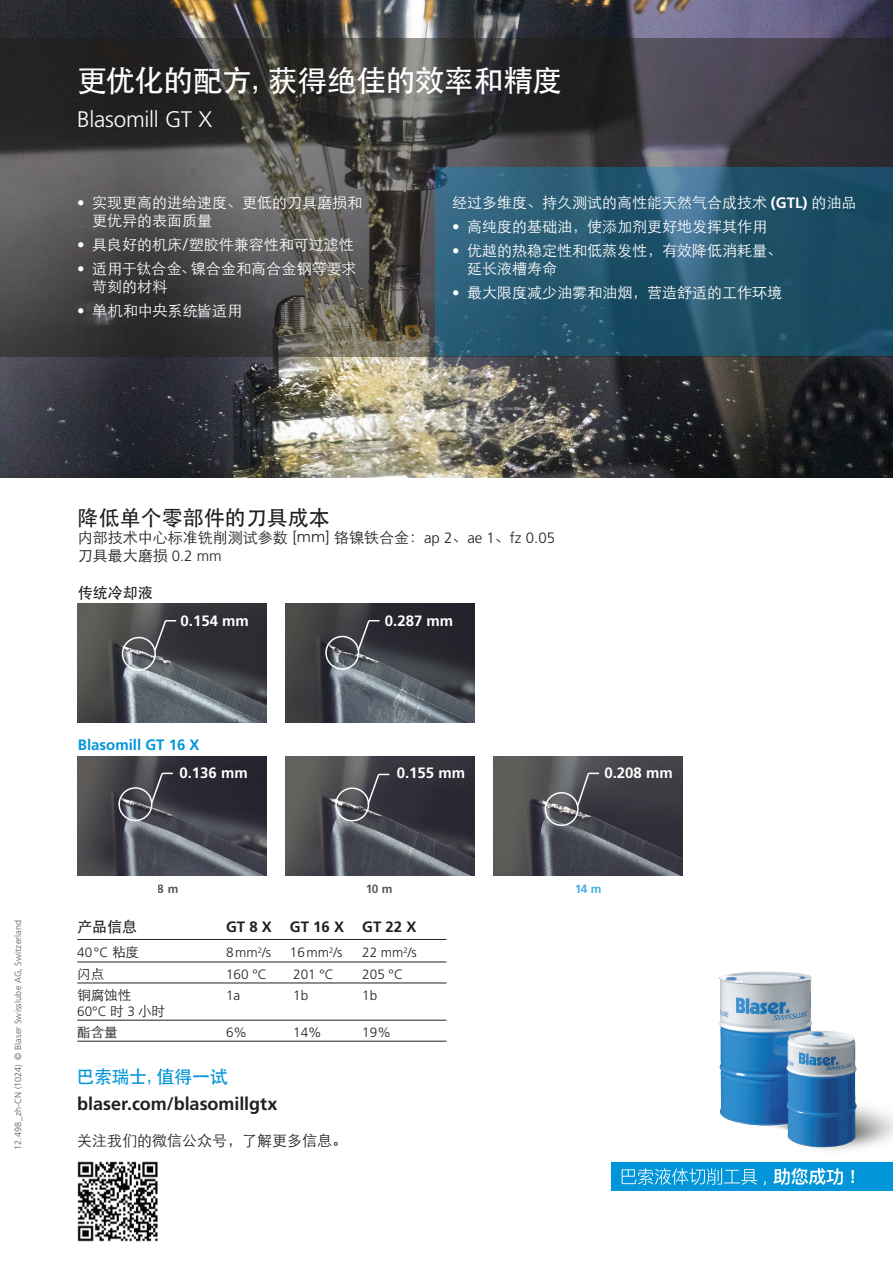
<style>
.page{position:relative;width:893px;height:1263px;background:#fff}
.page>*{position:absolute;margin:0;border:0;box-sizing:border-box;transform-origin:0 0}
.t1{font:500 30px "ST Heiti SC";letter-spacing:-.025em;color:#fff}
.t2{font:300 22.5px "Frutiger LT Std";letter-spacing:-.015em;color:#fff}
.t3{font:500 21px "ST Heiti SC";color:#231f20}
.t4{font:700 18px "Frutiger LT Std";color:#231f20}
.t5{font:500 18px "ST Heiti SC";letter-spacing:-.025em;color:#0095d9}
.t6{font:300 15px/18px "ST Heiti SC";color:#fff}
.t7{font:300 15px/18px "ST Heiti SC";color:#231f20}
.t8{font:700 15px "Frutiger LT Std";color:#fff}
.t9{font:700 15px "Frutiger LT Std";color:#231f20}
.t10{font:700 15px "Frutiger LT Std";color:#0095d9}
.t11{font:500 15px "ST Heiti SC";color:#231f20}
.t12{font:300 13.5px "Frutiger LT Std";color:#231f20}
.t13{font:300 13.5px "ST Heiti SC";color:#231f20}
.t14{font:700 12px "Frutiger LT Std";color:#231f20}
.t15{font:700 12px "Frutiger LT Std";color:#0095d9}
.t16{font:300 9px "Frutiger LT Std";letter-spacing:.015em;color:#57585a}
.s1{font-family:"Frutiger LT Std";font-weight:400}
.s2{font-family:"Frutiger LT Std";font-weight:700}
.s3{font-family:"Frutiger LT Std"}
.s4{font-family:"ST Heiti SC"}
</style>
<div class="page">
<img style="left:0;top:0;width:893px;height:477px">
<img style="left:716px;top:971px;width:177px;height:220px">
<svg style="left:0;top:38px;width:893px;height:318px;background:#444243"></svg>
<svg style="left:435px;top:167px;width:458px;height:188px;background:#255770"></svg>
<div style="left:612px;top:1162px;width:281px;height:28px;background:#0095d9"></div>
<svg style="left:622px;top:1168px;width:135px;height:17px"></svg>
<svg style="left:773px;top:1168px;width:70px;height:17px"></svg>
<svg style="left:851px;top:1170px;width:3px;height:13px"></svg>
<hr style="left:77px;top:962px;width:369px;height:1px;background:#231f20">
<hr style="left:77px;top:983px;width:369px;height:1px;background:#231f20">
<hr style="left:77px;top:1020px;width:369px;height:1px;background:#231f20">
<hr style="left:77px;top:1041px;width:369px;height:1px;background:#231f20">
<hr style="left:77px;top:939px;width:369px;height:1px;background:#231f20">
<img style="left:77px;top:604px;width:189px;height:119px">
<img style="left:285px;top:604px;width:189px;height:119px">
<img style="left:77px;top:757px;width:189px;height:118px">
<img style="left:285px;top:757px;width:189px;height:118px">
<img style="left:494px;top:757px;width:189px;height:118px">
<div style="left:122px;top:637px;width:34px;height:34px;border:2px solid #fff;border-radius:50%"></div>
<div style="left:325px;top:636px;width:34px;height:34px;border:2px solid #fff;border-radius:50%"></div>
<div style="left:118px;top:787px;width:34px;height:34px;border:2px solid #fff;border-radius:50%"></div>
<div style="left:335px;top:787px;width:34px;height:34px;border:2px solid #fff;border-radius:50%"></div>
<div style="left:545px;top:792px;width:34px;height:34px;border:2px solid #fff;border-radius:50%"></div>
<svg style="left:153px;top:619px;width:25px;height:33px"></svg>
<svg style="left:356px;top:619px;width:25px;height:33px"></svg>
<svg style="left:150px;top:772px;width:24px;height:33px"></svg>
<svg style="left:366px;top:773px;width:25px;height:33px"></svg>
<svg style="left:576px;top:772px;width:25px;height:35px"></svg>
<img style="left:77px;top:1161px;width:81px;height:81px">
<h1 class="t1" style="left:77px;top:64px;width:486px">更优化的配方，获得绝佳的效率和精度</h1>
<h2 class="t2" style="left:77px;top:106px;width:136px">Blasomill GT X</h2>
<p class="t6" style="left:92px;top:192px;width:271px;text-indent:-15px"><span class="s1">•</span> 实现更高的进给速度、更低的刀具磨损和更优异的表面质量</p>
<p class="t6" style="left:77px;top:234px;width:278px"><span class="s1">•</span> 具良好的机床/塑胶件兼容性和可过滤性</p>
<p class="t6" style="left:92px;top:258px;width:266px;text-indent:-15px"><span class="s1">•</span> 适用于钛合金、镍合金和高合金钢等要求苛刻的材料</p>
<p class="t6" style="left:77px;top:300px;width:166px"><span class="s1">•</span> 单机和中央系统皆适用</p>
<p class="t6" style="left:452px;top:192px;width:406px">经过多维度、持久测试的高性能天然气合成技术 <span class="s2">(GTL)</span> 的油品</p>
<p class="t6" style="left:452px;top:216px;width:316px"><span class="s3">•</span> 高纯度的基础油，使添加剂更好地发挥其作用</p>
<p class="t6" style="left:467px;top:240px;width:316px;text-indent:-15px"><span class="s1">•</span> 优越的热稳定性和低蒸发性，有效降低消耗量、延长液槽寿命</p>
<p class="t6" style="left:452px;top:282px;width:331px"><span class="s1">•</span> 最大限度减少油雾和油烟，营造舒适的工作环境</p>
<p class="t16" style="left:13px;top:1149px;width:231px;rotate:-90deg">12.498_zh-CN (1024) © Blaser Swisslube AG, Switzerland</p>
<h3 class="t3" style="left:78px;top:506px;width:253px">降低单个零部件的刀具成本</h3>
<p class="t7" style="left:78px;top:527px;width:479px">内部技术中心标准铣削测试参数 [mm] 铬镍铁合金：<span class="s3">ap 2</span>、<span class="s3">ae 1</span>、<span class="s3">fz 0.05</span>刀具最大磨损 <span class="s3">0.2 mm</span></p>
<p class="t11" style="left:78px;top:585px;width:76px">传统冷却液</p>
<p class="t8" style="left:180px;top:612px;width:70px">0.154 mm</p>
<p class="t8" style="left:385px;top:612px;width:70px">0.287 mm</p>
<p class="t10" style="left:78px;top:736px;width:123px">Blasomill GT 16 X</p>
<p class="t8" style="left:179px;top:764px;width:70px">0.136 mm</p>
<p class="t8" style="left:397px;top:764px;width:70px">0.155 mm</p>
<p class="t8" style="left:604px;top:764px;width:70px">0.208 mm</p>
<p class="t14" style="left:158px;top:881px;width:22px">8 m</p>
<p class="t14" style="left:365px;top:882px;width:29px">10 m</p>
<p class="t15" style="left:574px;top:881px;width:29px">14 m</p>
<p class="t11" style="left:77px;top:918px;width:61px">产品信息</p>
<p class="t9" style="left:226px;top:917px;width:192px">GT 8 X GT 16 X GT 22 X</p>
<p class="t12" style="left:77px;top:945px;width:63px">40°C <span class="s4">粘度</span></p>
<p class="t12" style="left:226px;top:945px;width:47px">8mm<sup>2</sup>/s</p>
<p class="t12" style="left:290px;top:945px;width:54px">16mm<sup>2</sup>/s</p>
<p class="t12" style="left:362px;top:945px;width:56px">22 mm<sup>2</sup>/s</p>
<p class="t13" style="left:77px;top:962px;width:28px">闪点</p>
<p class="t12" style="left:226px;top:966px;width:42px">160 °C</p>
<p class="t12" style="left:293px;top:966px;width:42px">201 °C</p>
<p class="t12" style="left:362px;top:966px;width:42px">205 °C</p>
<p class="t13" style="left:77px;top:983px;width:55px">铜腐蚀性</p>
<p class="t12" style="left:226px;top:987px;width:16px">1a</p>
<p class="t12" style="left:293px;top:987px;width:17px">1b</p>
<p class="t12" style="left:362px;top:987px;width:17px">1b</p>
<p class="t12" style="left:77px;top:1003px;width:89px">60°C <span class="s4">时</span> 3 <span class="s4">小时</span></p>
<p class="t13" style="left:77px;top:1020px;width:42px">酯含量</p>
<p class="t12" style="left:226px;top:1024px;width:23px">6%</p>
<p class="t12" style="left:293px;top:1024px;width:30px">14%</p>
<p class="t12" style="left:362px;top:1024px;width:30px">19%</p>
<p class="t5" style="left:77px;top:1066px;width:152px">巴索瑞士，值得一试</p>
<p class="t4" style="left:77px;top:1093px;width:202px">blaser.com/blasomillgtx</p>
<p class="t7" style="left:77px;top:1130px;width:271px">关注我们的微信公众号，了解更多信息。</p>
</div>
